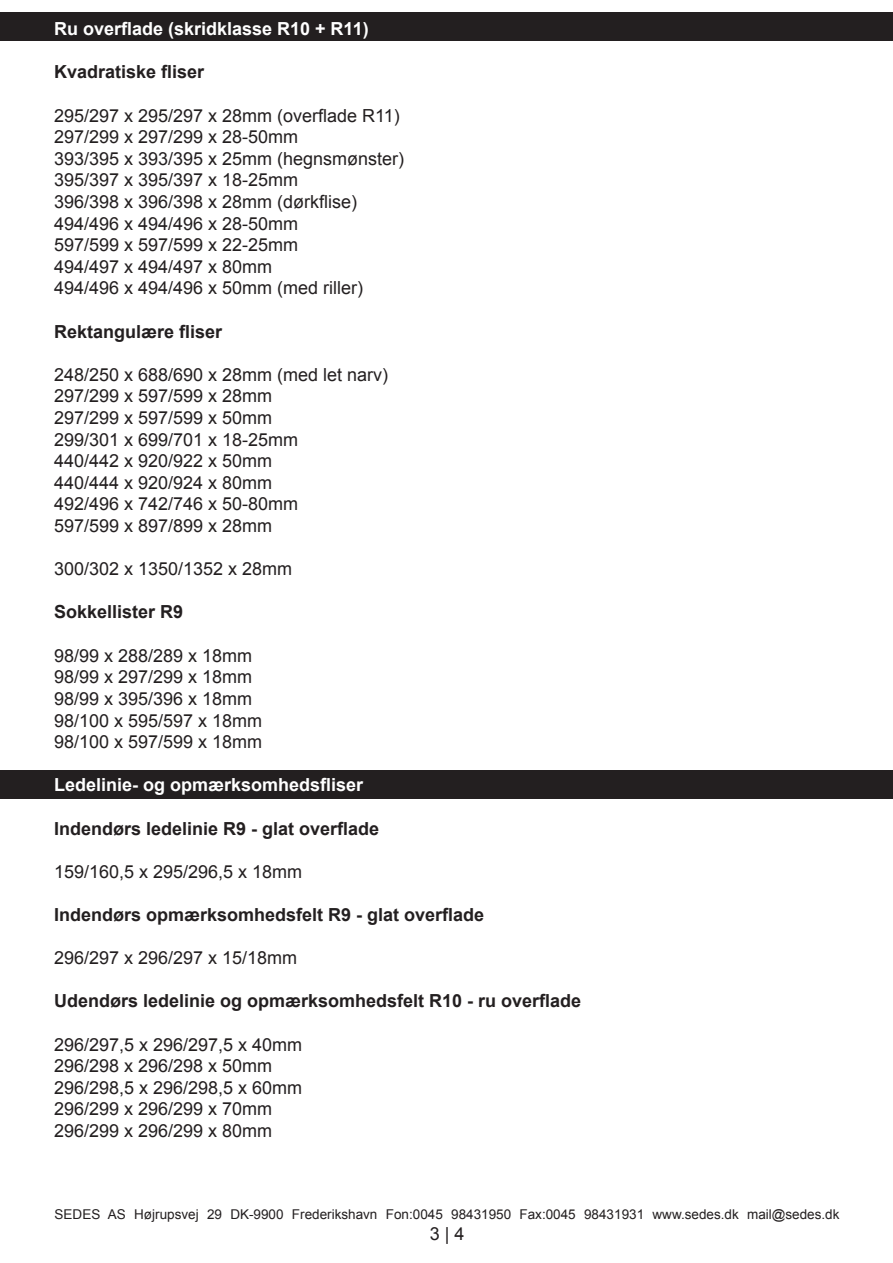
<style>
.page{position:relative;width:893px;height:1263px;background:#fff}
.page>*{position:absolute;margin:0;border:0;box-sizing:border-box;transform-origin:0 0}
.t1{font:18px "Arial";color:#231f20}
.t2{font:700 18px "Arial";color:#231f20}
.t3{font:700 18px "Arial";color:#fff}
.t4{font:13.5px "Arial";color:#231f20}
</style>
<div class="page">
<div style="left:0;top:12px;width:893px;height:28px;background:#231f20"></div>
<div style="left:0;top:770px;width:893px;height:28px;background:#231f20"></div>
<p class="t3" style="left:54px;top:17px;width:316px">Ru overflade (skridklasse R10 + R11)</p>
<p class="t2" style="left:54px;top:60px;width:152px">Kvadratiske fliser</p>
<p class="t1" style="left:54px;top:104px;width:347px">295/297 x 295/297 x 28mm (overflade R11)</p>
<p class="t1" style="left:54px;top:125px;width:246px">297/299 x 297/299 x 28-50mm</p>
<p class="t1" style="left:54px;top:147px;width:352px">393/395 x 393/395 x 25mm (hegnsmønster)</p>
<p class="t1" style="left:54px;top:168px;width:246px">395/397 x 395/397 x 18-25mm</p>
<p class="t1" style="left:54px;top:190px;width:305px">396/398 x 396/398 x 28mm (dørkfl ise)</p>
<p class="t1" style="left:54px;top:212px;width:246px">494/496 x 494/496 x 28-50mm</p>
<p class="t1" style="left:54px;top:233px;width:246px">597/599 x 597/599 x 22-25mm</p>
<p class="t1" style="left:54px;top:255px;width:220px">494/497 x 494/497 x 80mm</p>
<p class="t1" style="left:54px;top:276px;width:311px">494/496 x 494/496 x 50mm (med riller)</p>
<p class="t2" style="left:54px;top:319px;width:170px">Rektangulære fliser</p>
<p class="t1" style="left:54px;top:363px;width:336px">248/250 x 688/690 x 28mm (med let narv)</p>
<p class="t1" style="left:54px;top:384px;width:220px">297/299 x 597/599 x 28mm</p>
<p class="t1" style="left:54px;top:406px;width:220px">297/299 x 597/599 x 50mm</p>
<p class="t1" style="left:54px;top:428px;width:246px">299/301 x 699/701 x 18-25mm</p>
<p class="t1" style="left:54px;top:449px;width:220px">440/442 x 920/922 x 50mm</p>
<p class="t1" style="left:54px;top:471px;width:220px">440/444 x 920/924 x 80mm</p>
<p class="t1" style="left:54px;top:492px;width:246px">492/496 x 742/746 x 50-80mm</p>
<p class="t1" style="left:54px;top:514px;width:220px">597/599 x 897/899 x 28mm</p>
<p class="t1" style="left:54px;top:557px;width:240px">300/302 x 1350/1352 x 28mm</p>
<p class="t2" style="left:54px;top:600px;width:131px">Sokkellister R9</p>
<p class="t1" style="left:54px;top:644px;width:200px">98/99 x 288/289 x 18mm</p>
<p class="t1" style="left:54px;top:665px;width:200px">98/99 x 297/299 x 18mm</p>
<p class="t1" style="left:54px;top:687px;width:200px">98/99 x 395/396 x 18mm</p>
<p class="t1" style="left:54px;top:708px;width:210px">98/100 x 595/597 x 18mm</p>
<p class="t1" style="left:54px;top:730px;width:210px">98/100 x 597/599 x 18mm</p>
<p class="t3" style="left:54px;top:773px;width:311px">Ledelinie- og opmærksomhedsfliser</p>
<p class="t2" style="left:54px;top:816px;width:327px">Indendørs ledelinie R9 - glat overflade</p>
<p class="t1" style="left:54px;top:860px;width:250px">159/160,5 x 295/296,5 x 18mm</p>
<p class="t2" style="left:54px;top:903px;width:432px">Indendørs opmærksomhedsfelt R9 - glat overflade</p>
<p class="t1" style="left:54px;top:946px;width:245px">296/297 x 296/297 x 15/18mm</p>
<p class="t2" style="left:54px;top:989px;width:529px">Udendørs ledelinie og opmærksomhedsfelt R10 - ru overflade</p>
<p class="t1" style="left:54px;top:1032px;width:250px">296/297,5 x 296/297,5 x 40mm</p>
<p class="t1" style="left:54px;top:1054px;width:220px">296/298 x 296/298 x 50mm</p>
<p class="t1" style="left:54px;top:1076px;width:250px">296/298,5 x 296/298,5 x 60mm</p>
<p class="t1" style="left:54px;top:1097px;width:220px">296/299 x 296/299 x 70mm</p>
<p class="t1" style="left:54px;top:1119px;width:220px">296/299 x 296/299 x 80mm</p>
<p class="t4" style="left:55px;top:1205px;width:786px">SEDES AS Højrupsvej 29 DK-9900 Frederikshavn Fon:0045 98431950 Fax:0045 98431931 www.sedes.dk mail@sedes.dk</p>
<p class="t1" style="left:430px;top:1222px;width:36px">3 | 4</p>
</div>
